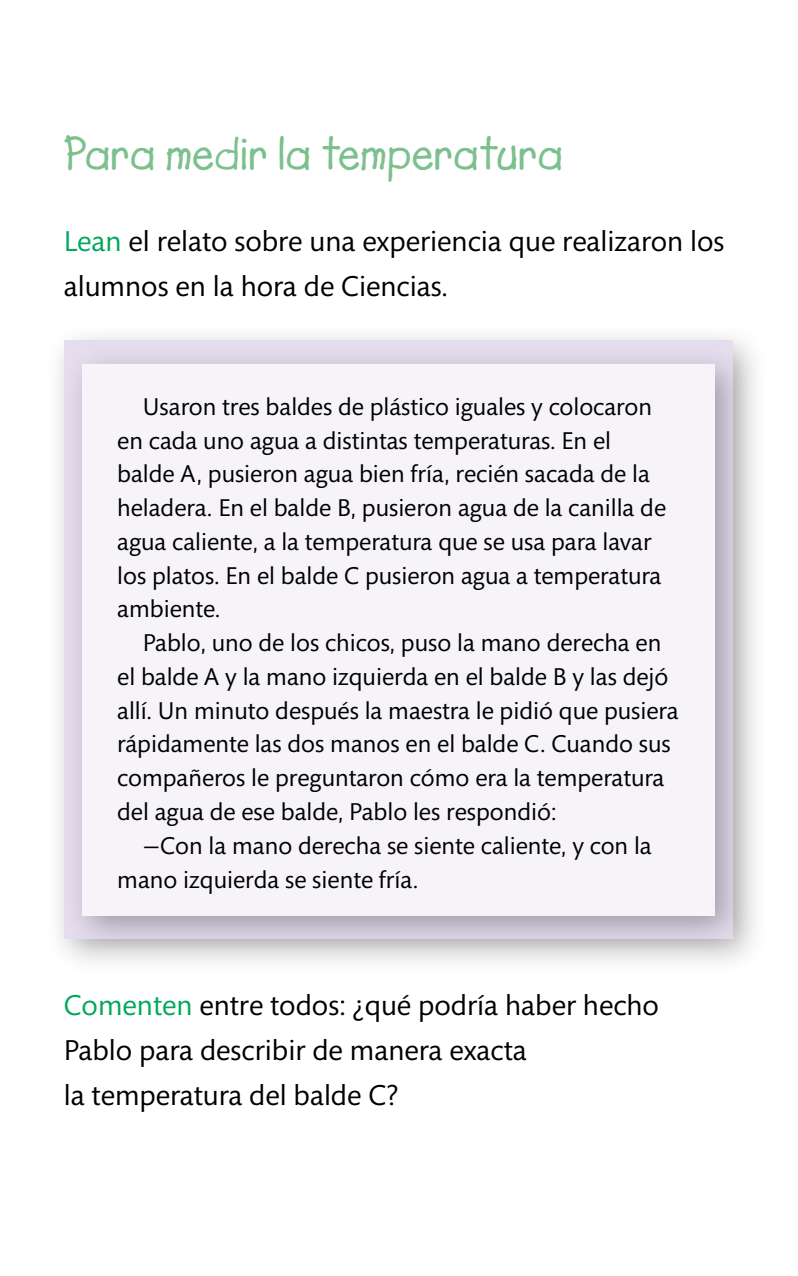
<style>
.page{position:relative;width:798px;height:1276px;background:#fff}
.page>*{position:absolute;margin:0;border:0;box-sizing:border-box;transform-origin:0 0}
.titulos{font:47.25px "Lemonade ICG Bold";color:#7bc08d}
.consigna{font:29.25px/45px "Mundo Sans Std";color:#000}
.consigna-2{font:24.75px/33.8px "Mundo Sans Std";color:#000}
.s1{color:#00a75c}
</style>
<div class="page">
<div style="left:45px;top:322px;width:724px;height:654px;background:#000;opacity:.3"></div>
<div style="left:63px;top:345px;width:688px;height:607px;background:#000;opacity:.3"></div>
<div style="left:82px;top:364px;width:631px;height:552px;background:#f6f3f9"></div>
<p class="titulos" style="left:64px;top:125px;width:500px">Para medir la temperatura</p>
<p class="consigna" style="left:64px;top:219px;width:662px"><span class="s1">Lean</span> el relato sobre una experiencia que realizaron los alumnos en la hora de Ciencias.</p>
<p class="consigna-2" style="left:117px;top:390px;width:550px;text-indent:26px">Usaron tres baldes de plástico iguales y colocaron en cada uno agua a distintas temperaturas. En el balde A, pusieron agua bien fría, recién sacada de la heladera. En el balde B, pusieron agua de la canilla de agua caliente, a la temperatura que se usa para lavar los platos. En el balde C pusieron agua a temperatura ambiente.</p>
<p class="consigna-2" style="left:117px;top:626px;width:562px;text-indent:26px">Pablo, uno de los chicos, puso la mano derecha en el balde A y la mano izquierda en el balde B y las dejó allí. Un minuto después la maestra le pidió que pusiera rápidamente las dos manos en el balde C. Cuando sus compañeros le preguntaron cómo era la temperatura del agua de ese balde, Pablo les respondió:</p>
<p class="consigna-2" style="left:117px;top:829px;width:536px;text-indent:26px">—Con la mano derecha se siente caliente, y con la mano izquierda se siente fría.</p>
<p class="consigna" style="left:64px;top:983px;width:596px"><span class="s1">Comenten</span> entre todos: ¿qué podría haber hecho<br>Pablo para describir de manera exacta</p>
<p class="consigna" style="left:64px;top:1073px;width:336px">la temperatura del balde C?</p>
</div>
